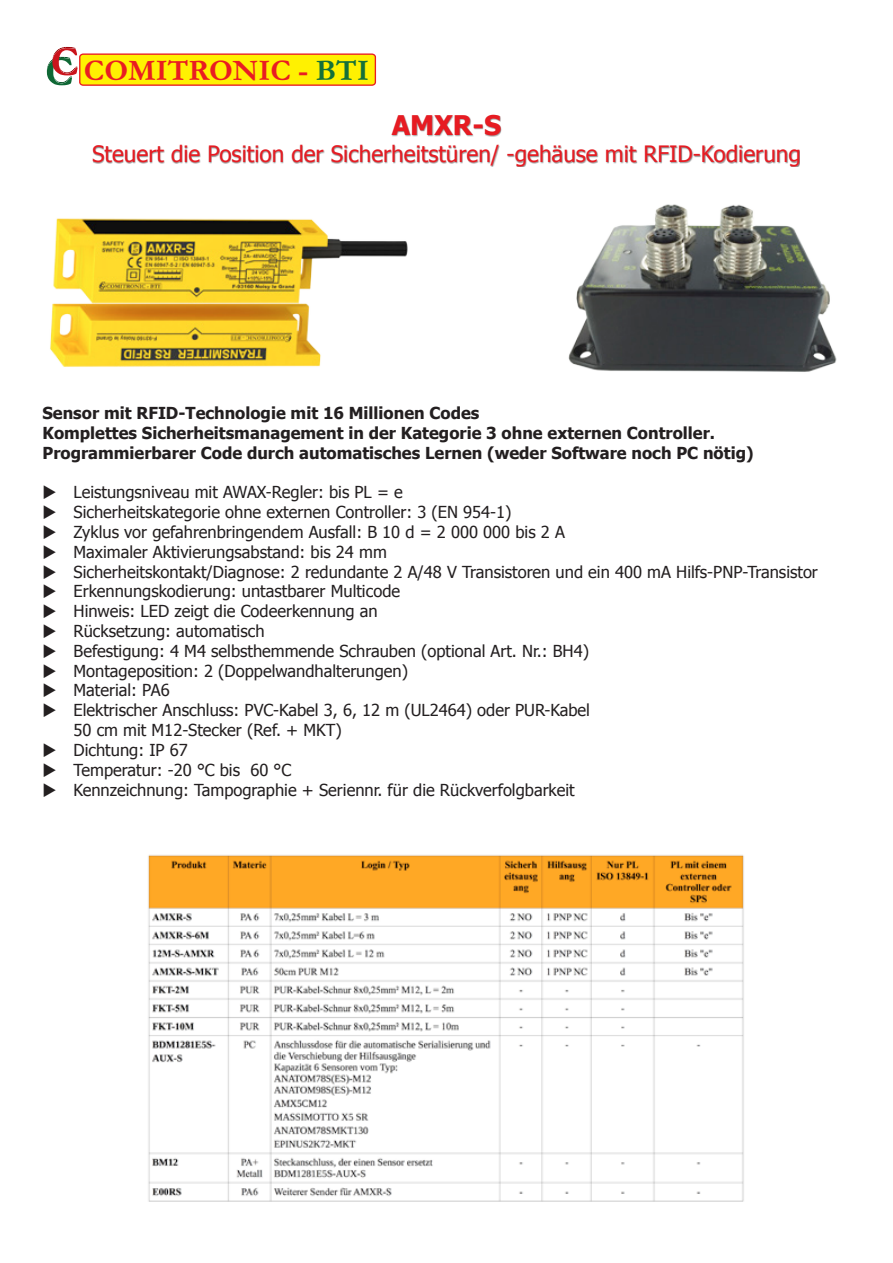
<style>
.page{position:relative;width:893px;height:1263px;background:#fff}
.page>*{position:absolute;margin:0;border:0;box-sizing:border-box;transform-origin:0 0}
.t1{font:700 30.15px "Garamond";color:#e91c22}
.t2{font:700 27px "Tahoma";color:#e71b22}
.t3{font:22.5px "Tahoma";color:#e71b22}
.t4{font:16.5px/19.8px "Tahoma";color:#231f20}
.t5{font:700 16.5px/19.8px "Tahoma";color:#231f20}
.s1{color:#157039}
</style>
<div class="page">
<div style="left:80px;top:54px;width:295px;height:31px;background:#fff101;border-radius:3px"></div>
<div style="left:79px;top:53px;width:297px;height:33px;border:1px solid #e91c22;border-radius:3px"></div>
<svg style="left:47px;top:47px;width:31px;height:38px"></svg>
<div style="left:93px;top:115px;width:706px;height:52px;background:#231f20;opacity:.5"></div>
<img style="left:50px;top:218px;width:358px;height:149px">
<img style="left:568px;top:204px;width:269px;height:168px">
<img style="left:148px;top:855px;width:596px;height:347px">
<h1 class="t1" style="left:84px;top:52px;width:287px">COMITRONIC - <span class="s1">BTI</span></h1>
<h2 class="t2" style="left:392px;top:108px;width:111px">AMXR-S</h2>
<h3 class="t3" style="left:92px;top:140px;width:710px">Steuert die Position der Sicherheitstüren/ -gehäuse mit RFID-Kodierung</h3>
<p class="t5" style="left:43px;top:403px;width:712px">Sensor mit RFID-Technologie mit 16 Millionen Codes<br>Komplettes Sicherheitsmanagement in der Kategorie 3 ohne externen Controller.<br>Programmierbarer Code durch automatisches Lernen (weder Software noch PC nötig)</p>
<p class="t4" style="left:43px;top:482px;width:362px">◆ Leistungsniveau mit AWAX-Regler: bis PL = e</p>
<p class="t4" style="left:43px;top:502px;width:471px">◆ Sicherheitskategorie ohne externen Controller: 3 (EN 954-1)</p>
<p class="t4" style="left:43px;top:522px;width:524px">◆ Zyklus vor gefahrenbringendem Ausfall: B 10 d = 2 000 000 bis 2 A</p>
<p class="t4" style="left:43px;top:541px;width:346px">◆ Maximaler Aktivierungsabstand: bis 24 mm</p>
<p class="t4" style="left:43px;top:561px;width:777px">◆ Sicherheitskontakt/Diagnose: 2 redundante 2 A/48 V Transistoren und ein 400 mA Hilfs-PNP-Transistor</p>
<p class="t4" style="left:43px;top:581px;width:359px">◆ Erkennungskodierung: untastbarer Multicode</p>
<p class="t4" style="left:43px;top:601px;width:337px">◆ Hinweis: LED zeigt die Codeerkennung an</p>
<p class="t4" style="left:43px;top:621px;width:224px">◆ Rücksetzung: automatisch</p>
<p class="t4" style="left:43px;top:640px;width:548px">◆ Befestigung: 4 M4 selbsthemmende Schrauben (optional Art. Nr.: BH4)</p>
<p class="t4" style="left:43px;top:660px;width:367px">◆ Montageposition: 2 (Doppelwandhalterungen)</p>
<p class="t4" style="left:43px;top:680px;width:129px">◆ Material: PA6</p>
<p class="t4" style="left:74px;top:700px;width:518px;text-indent:-31px">◆ Elektrischer Anschluss: PVC-Kabel 3, 6, 12 m (UL2464) oder PUR-Kabel<br>50 cm mit M12-Stecker (Ref. + MKT)</p>
<p class="t4" style="left:43px;top:739px;width:147px">◆ Dichtung: IP 67</p>
<p class="t4" style="left:43px;top:759px;width:250px">◆ Temperatur: -20 °C bis 60 °C</p>
<p class="t4" style="left:43px;top:779px;width:534px">◆ Kennzeichnung: Tampographie + Seriennr. für die Rückverfolgbarkeit</p>
</div>
